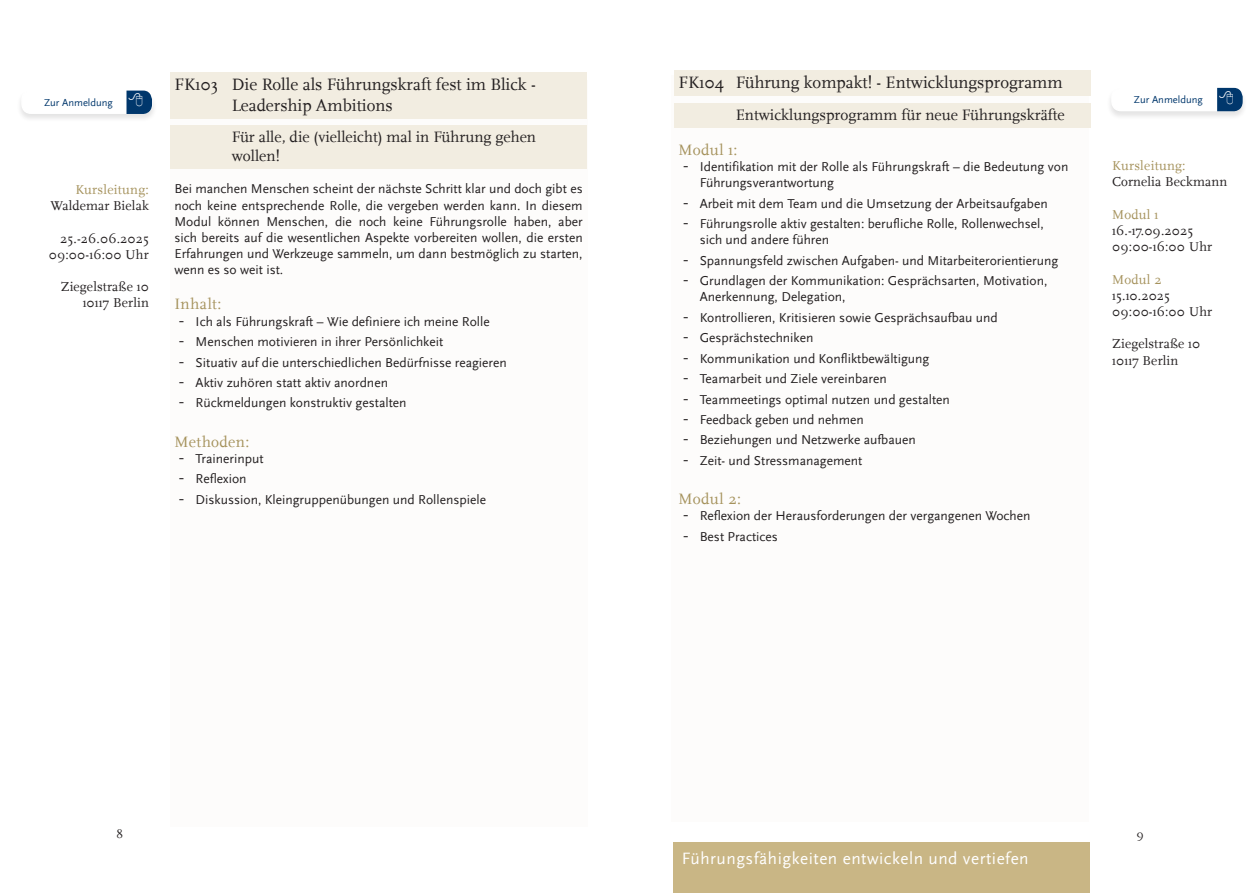
<style>
.page{position:relative;width:1259px;height:893px;background:#fff}
.page>*{position:absolute;margin:0;border:0;box-sizing:border-box;transform-origin:0 0}
.t1{font:17.25px/20.7px "HU Scala";color:#231f20}
.t2{font:17.25px "HU Scala Sans";letter-spacing:.03em;color:#fff}
.t3{font:15.75px/18.9px "HU Scala";color:#231f20}
.t4{font:15.75px "HU Scala";letter-spacing:.03em;color:#a5925c}
.t5{font:13.5px/16.2px "HU Scala Sans";color:#231f20}
.t6{font:13.5px/16.2px "HU Scala";letter-spacing:.01em;color:#231f20}
.t7{font:13.5px "HU Scala";letter-spacing:.02em;color:#a5925c}
.t8{font:12px "HU Scala";color:#231f20}
.t9{font:10.5px "HU Scala Sans";color:#00376c}
.s1{font-family:"Verdana"}
</style>
<div class="page">
<div style="left:673px;top:843px;width:417px;height:50px;background:#c9b685"></div>
<div style="left:671px;top:76px;width:418px;height:746px;background:#fdfcfb"></div>
<div style="left:170px;top:80px;width:418px;height:747px;background:#fdfcfb"></div>
<div style="left:170px;top:72px;width:417px;height:46px;background:#f2ede1"></div>
<div style="left:170px;top:125px;width:417px;height:44px;background:#f2ede1"></div>
<div style="left:674px;top:70px;width:417px;height:26px;background:#f2ede1"></div>
<div style="left:674px;top:103px;width:417px;height:24px;background:#f2ede1"></div>
<div style="left:17px;top:90px;width:140px;height:33px;background:#231f20;opacity:.12"></div>
<div style="left:1106px;top:87px;width:141px;height:33px;background:#231f20;opacity:.12"></div>
<div style="left:1112px;top:89px;width:130px;height:22px;background:#fff;border-radius:9px"></div>
<div style="left:1111px;top:88px;width:131px;height:23px;border:2px solid #fff;border-radius:9px"></div>
<svg style="left:21px;top:90px;width:132px;height:25px"></svg>
<svg style="left:1216px;top:87px;width:27px;height:25px"></svg>
<p class="t1" style="left:678px;top:73px;width:386px">FK104 Führung kompakt! - Entwicklungsprogramm</p>
<p class="t3" style="left:736px;top:106px;width:330px">Entwicklungsprogramm für neue Führungskräfte</p>
<p class="t4" style="left:678px;top:141px;width:60px">Modul 1:</p>
<p class="t5" style="left:699px;top:159px;width:370px;text-indent:-17px"><span class="s1">-</span> Identifikation mit der Rolle als Führungskraft – die Bedeutung von<br>Führungsverantwortung</p>
<p class="t5" style="left:682px;top:195px;width:366px"><span class="s1">-</span> Arbeit mit dem Team und die Umsetzung der Arbeitsaufgaben</p>
<p class="t5" style="left:699px;top:216px;width:346px;text-indent:-17px"><span class="s1">-</span> Führungsrolle aktiv gestalten: berufliche Rolle, Rollenwechsel, sich und andere führen</p>
<p class="t5" style="left:682px;top:252px;width:377px"><span class="s1">-</span> Spannungsfeld zwischen Aufgaben- und Mitarbeiterorientierung</p>
<p class="t5" style="left:699px;top:273px;width:349px;text-indent:-17px"><span class="s1">-</span> Grundlagen der Kommunikation: Gesprächsarten, Motivation,<br>Anerkennung, Delegation,</p>
<p class="t5" style="left:682px;top:309px;width:317px"><span class="s1">-</span> Kontrollieren, Kritisieren sowie Gesprächsaufbau und</p>
<p class="t5" style="left:682px;top:330px;width:132px"><span class="s1">-</span> Gesprächstechniken</p>
<p class="t5" style="left:682px;top:350px;width:248px"><span class="s1">-</span> Kommunikation und Konfliktbewältigung</p>
<p class="t5" style="left:682px;top:371px;width:206px"><span class="s1">-</span> Teamarbeit und Ziele vereinbaren</p>
<p class="t5" style="left:682px;top:391px;width:269px"><span class="s1">-</span> Teammeetings optimal nutzen und gestalten</p>
<p class="t5" style="left:682px;top:412px;width:183px"><span class="s1">-</span> Feedback geben und nehmen</p>
<p class="t5" style="left:682px;top:432px;width:235px"><span class="s1">-</span> Beziehungen und Netzwerke aufbauen</p>
<p class="t5" style="left:682px;top:453px;width:181px"><span class="s1">-</span> Zeit- und Stressmanagement</p>
<p class="t4" style="left:678px;top:491px;width:64px">Modul 2:</p>
<p class="t5" style="left:682px;top:508px;width:349px"><span class="s1">-</span> Reflexion der Herausforderungen der vergangenen Wochen</p>
<p class="t5" style="left:682px;top:529px;width:97px"><span class="s1">-</span> Best Practices</p>
<p class="t1" style="left:232px;top:74px;width:305px;text-indent:-57px">FK103 Die Rolle als Führungskraft fest im Blick -<br>Leadership Ambitions</p>
<p class="t3" style="left:232px;top:128px;width:306px">Für alle, die (vielleicht) mal in Führung gehen wollen!</p>
<p class="t5" style="left:174px;top:181px;width:410px;text-align:justify">Bei manchen Menschen scheint der nächste Schritt klar und doch gibt es noch keine entsprechende Rolle, die vergeben werden kann. In diesem Modul können Menschen, die noch keine Führungsrolle haben, aber sich bereits auf die wesentlichen Aspekte vorbereiten wollen, die ersten Erfahrungen und Werkzeuge sammeln, um dann bestmöglich zu starten, wenn es so weit ist.</p>
<p class="t4" style="left:174px;top:296px;width:49px">Inhalt:</p>
<p class="t5" style="left:179px;top:313px;width:313px"><span class="s1">-</span> Ich als Führungskraft – Wie definiere ich meine Rolle</p>
<p class="t5" style="left:179px;top:334px;width:266px"><span class="s1">-</span> Menschen motivieren in ihrer Persönlichkeit</p>
<p class="t5" style="left:179px;top:354px;width:330px"><span class="s1">-</span> Situativ auf die unterschiedlichen Bedürfnisse reagieren</p>
<p class="t5" style="left:179px;top:375px;width:211px"><span class="s1">-</span> Aktiv zuhören statt aktiv anordnen</p>
<p class="t5" style="left:179px;top:395px;width:229px"><span class="s1">-</span> Rückmeldungen konstruktiv gestalten</p>
<p class="t4" style="left:174px;top:433px;width:77px">Methoden:</p>
<p class="t5" style="left:179px;top:451px;width:86px"><span class="s1">-</span> Trainerinput</p>
<p class="t5" style="left:179px;top:471px;width:69px"><span class="s1">-</span> Reflexion</p>
<p class="t5" style="left:179px;top:492px;width:309px"><span class="s1">-</span> Diskussion, Kleingruppenübungen und Rollenspiele</p>
<p class="t9" style="left:44px;top:97px;width:70px">Zur Anmeldung</p>
<p class="t9" style="left:1134px;top:94px;width:70px">Zur Anmeldung</p>
<p class="t7" style="left:1112px;top:159px;width:75px">Kursleitung:</p>
<p class="t6" style="left:1112px;top:174px;width:116px">Cornelia Beckmann</p>
<p class="t7" style="left:1112px;top:207px;width:47px">Modul 1</p>
<p class="t6" style="left:1112px;top:223px;width:101px">16.-17.09.2025<br>09:00-16:00 Uhr</p>
<p class="t7" style="left:1112px;top:272px;width:51px">Modul 2</p>
<p class="t6" style="left:1112px;top:288px;width:101px">15.10.2025<br>09:00-16:00 Uhr</p>
<p class="t6" style="left:1112px;top:336px;width:89px">Ziegelstraße 10<br>10117 Berlin</p>
<p class="t7" style="left:75px;top:182px;width:75px">Kursleitung:</p>
<p class="t6" style="left:50px;top:198px;width:100px">Waldemar Bielak</p>
<p class="t6" style="left:49px;top:230px;width:101px;text-align:right">25.-26.06.2025<br>09:00-16:00 Uhr</p>
<p class="t6" style="left:61px;top:279px;width:89px;text-align:right">Ziegelstraße 10<br>10117 Berlin</p>
<p class="t8" style="left:116px;top:828px;width:8px">8</p>
<p class="t8" style="left:1136px;top:828px;width:9px">9</p>
<p class="t2" style="left:682px;top:849px;width:348px">Führungsfähigkeiten entwickeln und vertiefen</p>
</div>
